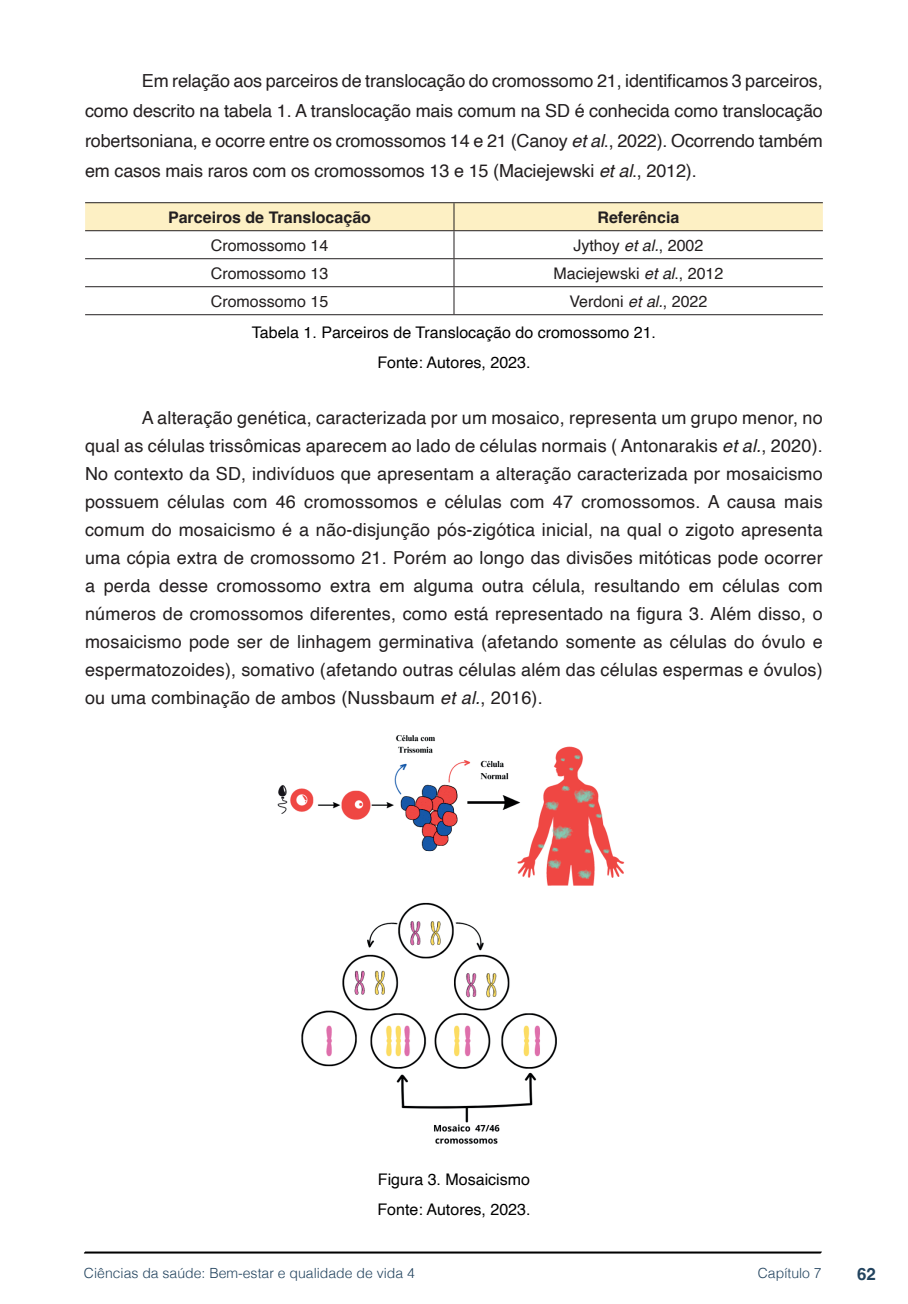
<style>
.page{position:relative;width:908px;height:1304px;background:#fff}
.page>*{position:absolute;margin:0;border:0;box-sizing:border-box;transform-origin:0 0}
.txt{font:18px/28px "Helvetica";color:#231f20;text-align:justify}
.t1{font:700 16.8px "Helvetica";color:#23445f}
.imagens_graf_tab{font:16px "Helvetica";color:#000}
.tab_txt_centro{font:16px "Helvetica";color:#231f20}
.tab_txt_centro-2{font:700 16px "Helvetica";color:#231f20}
.t2{font:300 14px "Helvetica";color:#23445f}
.s1{font-style:italic}
</style>
<div class="page">
<svg style="left:84px;top:1251px;width:737px;height:3px;background:#515151"></svg>
<hr style="left:85px;top:202px;width:369px;height:1px;background:#231f20">
<hr style="left:454px;top:202px;width:368px;height:1px;background:#231f20">
<svg style="left:85px;top:203px;width:737px;height:111px"></svg>
<hr style="left:85px;top:314px;width:369px;height:1px;background:#231f20">
<hr style="left:454px;top:314px;width:368px;height:1px;background:#231f20">
<img style="left:277px;top:735px;width:348px;height:409px">
<p class="txt" style="left:85px;top:66px;width:738px;line-height:30px;text-indent:57px">Em relação aos parceiros de translocação do cromossomo 21, identificamos 3 parceiros, como descrito na tabela 1. A translocação mais comum na SD é conhecida como translocação robertsoniana, e ocorre entre os cromossomos 14 e 21 (Canoy <span class="s1">et al</span>., 2022). Ocorrendo também em casos mais raros com os cromossomos 13 e 15 (Maciejewski <span class="s1">et al</span>., 2012).</p>
<p class="tab_txt_centro-2" style="left:168px;top:207px;width:204px">Parceiros de Translocação</p>
<p class="tab_txt_centro-2" style="left:597px;top:207px;width:83px">Referência</p>
<p class="tab_txt_centro" style="left:211px;top:233px;width:119px">Cromossomo 14</p>
<p class="tab_txt_centro" style="left:573px;top:233px;width:131px">Jythoy <span class="s1">et al.</span>, 2002</p>
<p class="tab_txt_centro" style="left:211px;top:261px;width:119px">Cromossomo 13</p>
<p class="tab_txt_centro" style="left:553px;top:261px;width:171px">Maciejewski <span class="s1">et al</span>., 2012</p>
<p class="tab_txt_centro" style="left:211px;top:289px;width:119px">Cromossomo 15</p>
<p class="tab_txt_centro" style="left:569px;top:289px;width:139px">Verdoni <span class="s1">et al.</span>, 2022</p>
<p class="imagens_graf_tab" style="left:252px;top:320px;width:405px">Tabela 1. Parceiros de Translocação do cromossomo 21.</p>
<p class="imagens_graf_tab" style="left:377px;top:350px;width:154px">Fonte: Autores, 2023.</p>
<p class="txt" style="left:85px;top:405px;width:738px;text-indent:57px">A alteração genética, caracterizada por um mosaico, representa um grupo menor, no qual as células trissômicas aparecem ao lado de células normais ( Antonarakis <span class="s1">et al.</span>, 2020).<br>No contexto da SD, indivíduos que apresentam a alteração caracterizada por mosaicismo possuem células com 46 cromossomos e células com 47 cromossomos. A causa mais comum do mosaicismo é a não-disjunção pós-zigótica inicial, na qual o zigoto apresenta uma cópia extra de cromossomo 21. Porém ao longo das divisões mitóticas pode ocorrer a perda desse cromossomo extra em alguma outra célula, resultando em células com números de cromossomos diferentes, como está representado na figura 3. Além disso, o mosaicismo pode ser de linhagem germinativa (afetando somente as células do óvulo e espermatozoides), somativo (afetando outras células além das células espermas e óvulos) ou uma combinação de ambos (Nussbaum <span class="s1">et al.</span>, 2016).</p>
<p class="imagens_graf_tab" style="left:378px;top:1167px;width:154px">Figura 3. Mosaicismo</p>
<p class="imagens_graf_tab" style="left:377px;top:1197px;width:154px">Fonte: Autores, 2023.</p>
<p class="t2" style="left:84px;top:1261px;width:332px">Ciências da saúde: Bem-estar e qualidade de vida 4</p>
<p class="t2" style="left:757px;top:1261px;width:65px">Capítulo 7</p>
<p class="t1" style="left:856px;top:1264px;width:20px">62</p>
</div>
